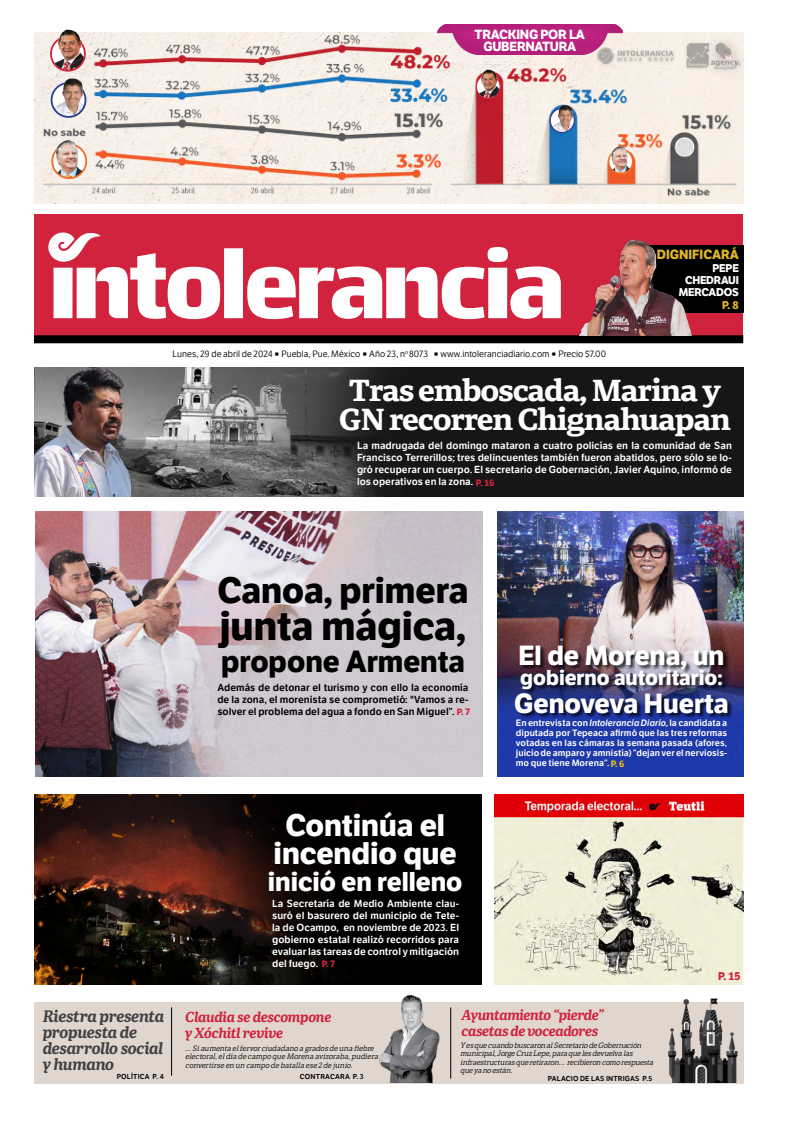
<style>
.page{position:relative;width:792px;height:1134px;background:#fff}
.page>*{position:absolute;margin:0;border:0;box-sizing:border-box;transform-origin:0 0}
.CABEZA_segunda{font:700 39.9px "LFT Etica";color:#000}
.CABEZA_segunda-2{font:700 35.9px "LFT Etica";color:#000}
.CABEZA_segunda-3{font:700 30.4px "LFT Etica";color:#fff}
.CABEZA_segunda-4{font:700 30px "Portada Text";letter-spacing:-.04em;color:#fff}
.CABEZA_segunda-5{font:700 29.9px "LFT Etica";color:#000}
.CABEZA_segunda-6{font:700 27px "LFT Etica";color:#fff}
.CABEZA_segunda-7{font:700 26.4px "LFT Etica";color:#fff}
.CABEZA_segunda-8{font:700 21px "LFT Etica";color:#fff}
.TITULO_MENOR_3{font:italic 700 16px "Portada";letter-spacing:-.03em;color:#414042}
.TITULO_MENOR_3-2{font:italic 700 14px "Portada";letter-spacing:-.03em;color:#d1223e}
.CABEZA_segunda-9{font:700 13px "LFT Etica";letter-spacing:-.02em;color:#fff}
.CABEZA_segunda-10{font:700 13px "LFT Etica";color:#e3b823}
.CABEZA_segunda-11{font:700 12px "LFT Etica";color:#e3b823}
.CABEZA_segunda-12{font:700 11px "LFT Etica";letter-spacing:-.02em;color:#fff}
.CABEZA_segunda-13{font:700 11px "LFT Etica";color:#d1223e}
.CABEZA_segunda-14{font:700 11px "LFT Etica";color:#e3b823}
.Sumario{font:600 10px/12px "LFT Etica";color:#fff;text-align:justify}
.Sumario-2{font:600 10px/12px "LFT Etica";color:#000;text-align:justify}
.Sumario-3{font:600 9px/10px "LFT Etica";letter-spacing:.005em;color:#fff;text-align:justify}
.t1{font:9px "LFT Etica";letter-spacing:.005em;color:#000}
.CABEZA_segunda-15{font:700 9px "LFT Etica";color:#d1223e}
.CABEZA_segunda-16{font:700 9px "LFT Etica";color:#e3b823}
.Cita{font:italic 7.5px/8.5px "LFT Etica Sheriff";color:#000}
.INDEX__pagina{font:600 7px "LFT Etica";letter-spacing:.025em;color:#000}
.s1{font-style:italic}
</style>
<div class="page">
<div style="left:35px;top:214px;width:708px;height:124px;background:#d1223e"></div>
<div style="left:224px;top:248px;width:19px;height:70px;background:#fff"></div>
<svg style="left:247px;top:247px;width:297px;height:72px"></svg>
<svg style="left:48px;top:232px;width:172px;height:87px"></svg>
<div style="left:637px;top:246px;width:106px;height:67px;background:#000"></div>
<div style="left:34px;top:335px;width:709px;height:8px;background:#000"></div>
<div style="left:34px;top:1002px;width:710px;height:82px;background:#e0d6ce"></div>
<hr style="left:171px;top:1007px;width:1px;height:68px;background:#000">
<hr style="left:450px;top:1007px;width:1px;height:71px;background:#000">
<img style="left:668px;top:998px;width:70px;height:85px">
<img style="left:379px;top:994px;width:61px;height:89px">
<img style="left:35px;top:33px;width:709px;height:170px">
<img style="left:51px;top:37px;width:34px;height:34px;border-radius:17px">
<div style="left:50px;top:36px;width:36px;height:36px;border:2px solid #cf233d;border-radius:50%"></div>
<img style="left:46px;top:29px;width:45px;height:21px">
<img style="left:476px;top:75px;width:24px;height:24px;border-radius:12px">
<div style="left:476px;top:74px;width:25px;height:25px;border:1px solid #cf233d;border-radius:50%"></div>
<img style="left:473px;top:67px;width:32px;height:17px">
<img style="left:52px;top:96px;width:33px;height:21px">
<div style="left:51px;top:82px;width:35px;height:36px;border:2px solid #25408f;border-radius:50%"></div>
<img style="left:51px;top:77px;width:34px;height:19px">
<img style="left:550px;top:117px;width:24px;height:16px">
<div style="left:549px;top:108px;width:26px;height:25px;border:1px solid #25408f;border-radius:50%"></div>
<img style="left:549px;top:104px;width:25px;height:13px">
<img style="left:52px;top:144px;width:34px;height:34px;border-radius:17px">
<div style="left:51px;top:143px;width:36px;height:36px;border:2px solid #f36e21;border-radius:50%"></div>
<img style="left:43px;top:138px;width:51px;height:15px">
<img style="left:609px;top:150px;width:24px;height:23px;border-radius:12px">
<div style="left:608px;top:149px;width:25px;height:25px;border:1px solid #f36e21;border-radius:50%"></div>
<img style="left:602px;top:145px;width:36px;height:11px">
<img style="left:592px;top:35px;width:107px;height:38px">
<div style="left:699px;top:31px;width:53px;height:51px;background:#000;opacity:.47"></div>
<img style="left:710px;top:42px;width:31px;height:29px">
<img style="left:438px;top:25px;width:184px;height:29px">
<img style="left:544px;top:239px;width:174px;height:96px">
<img style="left:36px;top:512px;width:446px;height:265px">
<img style="left:35px;top:794px;width:446px;height:190px">
<img style="left:497px;top:512px;width:246px;height:265px">
<img style="left:35px;top:368px;width:708px;height:128px">
<img style="left:495px;top:794px;width:248px;height:190px">
<div style="left:515px;top:646px;width:218px;height:73px;background:#000;opacity:.75"></div>
<p class="CABEZA_segunda-9" style="left:475px;top:26px;width:112px">TRACKING POR LA</p>
<p class="CABEZA_segunda-9" style="left:484px;top:38px;width:94px">GUBERNATURA</p>
<p class="t1" style="left:173px;top:348px;width:257px">Lunes, 29 de abril de 2024 Puebla, Pue. México Año 23, n<sup>o</sup> 8073</p>
<p class="t1" style="left:441px;top:348px;width:167px">www.intoleranciadiario.com Precio $7.00</p>
<p class="CABEZA_segunda-10" style="left:657px;top:247px;width:84px">DIGNIFICARÁ</p>
<p class="CABEZA_segunda-12" style="left:713px;top:261px;width:28px">PEPE</p>
<p class="CABEZA_segunda-12" style="left:685px;top:273px;width:55px">CHEDRAUI</p>
<p class="CABEZA_segunda-12" style="left:679px;top:285px;width:61px">MERCADOS</p>
<p class="CABEZA_segunda-14" style="left:722px;top:299px;width:18px">P. 8</p>
<p class="CABEZA_segunda-11" style="left:722px;top:299px;width:18px">P. 8</p>
<p class="CABEZA_segunda-4" style="left:349px;top:368px;width:374px">Tras emboscada, Marina y</p>
<p class="CABEZA_segunda-4" style="left:339px;top:397px;width:394px">GN recorren Chignahuapan</p>
<p class="Sumario" style="left:357px;top:439px;width:376px">La madrugada del domingo mataron a cuatro policías en la comunidad de San Francisco Terrerillos; tres delincuentes también fueron abatidos, pero sólo se lo&shy;gró recuperar un cuerpo. El secretario de Gobernación, Javier Aquino, informó de los operativos en la zona.</p>
<p class="CABEZA_segunda-15" style="left:476px;top:477px;width:20px">P. 16</p>
<p class="CABEZA_segunda-2" style="left:217px;top:568px;width:253px">Canoa, primera</p>
<p class="CABEZA_segunda" style="left:220px;top:602px;width:248px">junta mágica,</p>
<p class="CABEZA_segunda-5" style="left:221px;top:643px;width:245px">propone Armenta</p>
<p class="Sumario-2" style="left:217px;top:681px;width:253px">Además de detonar el turismo y con ello la economía de la zona, el morenista se comprometió: "Vamos a re&shy;solver el problema del agua a fondo en San Miguel”.</p>
<p class="CABEZA_segunda-15" style="left:457px;top:707px;width:15px">P. 7</p>
<p class="CABEZA_segunda-3" style="left:285px;top:807px;width:161px">Continúa el</p>
<p class="CABEZA_segunda-3" style="left:274px;top:834px;width:185px">incendio que</p>
<p class="CABEZA_segunda-7" style="left:268px;top:866px;width:196px">inició en relleno</p>
<p class="Sumario" style="left:272px;top:897px;width:188px">La Secretaría de Medio Ambiente clau&shy;suró el basurero del municipio de Tete&shy;la de Ocampo, en noviembre de 2023. El gobierno estatal realizó recorridos para evaluar las tareas de control y mitigación del fuego.</p>
<p class="CABEZA_segunda-15" style="left:322px;top:958px;width:15px">P. 7</p>
<p class="CABEZA_segunda-6" style="left:519px;top:639px;width:207px">El de Morena, un</p>
<p class="CABEZA_segunda-8" style="left:520px;top:665px;width:204px">gobierno autoritario:</p>
<p class="CABEZA_segunda-6" style="left:514px;top:687px;width:216px">Genoveva Huerta</p>
<p class="Sumario-3" style="left:516px;top:718px;width:213px">En entrevista con <span class="s1">Intolerancia Diario</span>, la candidata a diputada por Tepeaca afirmó que las tres reformas votadas en las cámaras la semana pasada (afores, juicio de amparo y amnistía) “dejan ver el nerviosis&shy;mo que tiene Morena”.</p>
<p class="CABEZA_segunda-16" style="left:611px;top:759px;width:15px">P. 6</p>
<p class="CABEZA_segunda-13" style="left:718px;top:969px;width:24px">P. 15</p>
<p class="TITULO_MENOR_3-2" style="left:462px;top:1004px;width:144px">Ayuntamiento “pierde”</p>
<p class="TITULO_MENOR_3-2" style="left:462px;top:1020px;width:138px">casetas de voceadores</p>
<p class="TITULO_MENOR_3" style="left:43px;top:1005px;width:123px">Riestra presenta</p>
<p class="TITULO_MENOR_3" style="left:43px;top:1021px;width:96px">propuesta de</p>
<p class="TITULO_MENOR_3" style="left:43px;top:1037px;width:122px">desarrollo social</p>
<p class="TITULO_MENOR_3" style="left:43px;top:1053px;width:73px">y humano</p>
<p class="TITULO_MENOR_3-2" style="left:185px;top:1006px;width:148px">Claudia se descompone</p>
<p class="TITULO_MENOR_3-2" style="left:185px;top:1022px;width:99px">y Xóchitl revive</p>
<p class="Cita" style="left:185px;top:1044px;width:197px">… Siaumenta elfervorciudadano a gradosdeuna fiebre electoral,eldía decampo queMorena avizoraba,pudiera convertirseen un campo debatalla ese2dejunio.</p>
<p class="Cita" style="left:460px;top:1041px;width:197px">Y esquecuandobuscaron alSecretariodeGobernación municipal,JorgeCruzLepe,paraquelesdevuelvalas infraestructurasqueretiraron… recibieron comorespuesta queyanoestán.</p>
<p class="INDEX__pagina" style="left:117px;top:1072px;width:49px">POLÍTICA P. 4</p>
<p class="INDEX__pagina" style="left:300px;top:1072px;width:65px">CONTRACARA P. 3</p>
<p class="INDEX__pagina" style="left:548px;top:1074px;width:106px">PALACIO DE LAS INTRIGAS P.5</p>
</div>
